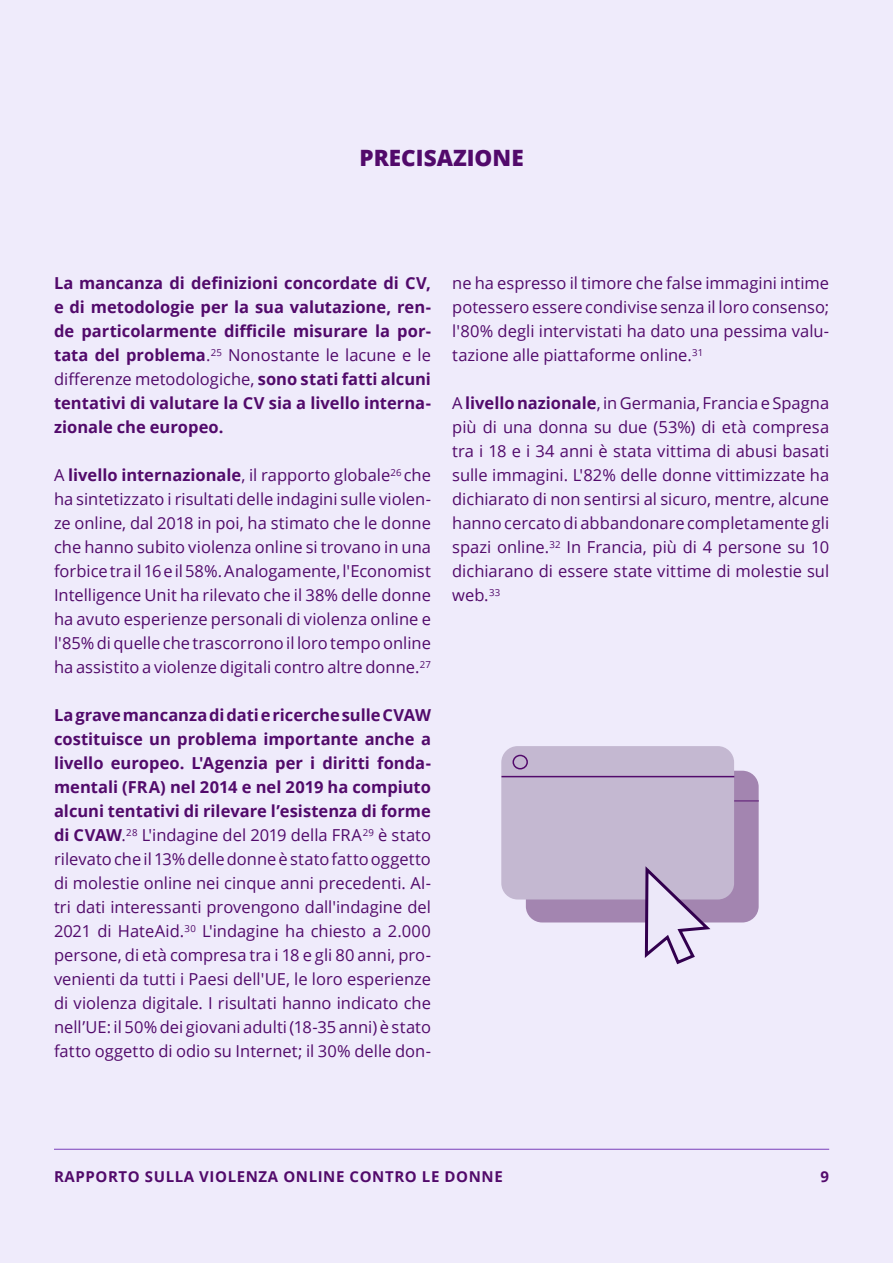
<style>
.page{position:relative;width:893px;height:1263px;background:#efebfb}
.page>*{position:absolute;margin:0;border:0;box-sizing:border-box;transform-origin:0 0}
.t1{font:800 22.5px "Open Sans";color:#520a6b}
.t2{font:16.5px/24px "Open Sans";color:#520a6b;text-align:justify}
.t3{font:700 16.5px/24px "Open Sans";color:#520a6b;text-align:justify}
.t4{font:700 15px "Open Sans";letter-spacing:.04em;color:#520a6b}
.s1{font-weight:400}
.s2{font-weight:700}
</style>
<div class="page">
<hr style="left:54px;top:1149px;width:775px;height:1px;background:#7a3eba">
<div style="left:526px;top:771px;width:233px;height:151px;background:#a385b0;border-radius:16px"></div>
<div style="left:501px;top:746px;width:233px;height:153px;background:#c4b8d1;border-radius:16px"></div>
<svg style="left:501px;top:754px;width:258px;height:48px"></svg>
<svg style="left:643px;top:866px;width:71px;height:99px"></svg>
<h1 class="t1" style="left:359px;top:141px;width:166px">PRECISAZIONE</h1>
<p class="t3" style="left:54px;top:271px;width:378px">La mancanza di definizioni concordate di CV, e di metodologie per la sua valutazione, ren&shy;de particolarmente difficile misurare la por&shy;tata del problema<span class="s1">.</span><sup>25</sup> <span class="s1">Nonostante le lacune e le differenze metodologiche,</span> sono stati fatti alcuni tentativi di valutare la CV sia a livello interna&shy;zionale che europeo.</p>
<p class="t2" style="left:54px;top:463px;width:378px">A <span class="s2">livello internazionale</span>, il rapporto globale<sup>26</sup> che ha sintetizzato i risultati delle indagini sulle violen&shy;ze online, dal 2018 in poi, ha stimato che le donne che hanno subito violenza online si trovano in una forbice tra il 16 e il 58%. Analogamente, l'Economist Intelligence Unit ha rilevato che il 38% delle donne ha avuto esperienze personali di violenza online e l'85% di quelle che trascorrono il loro tempo online ha assistito a violenze digitali contro altre donne.<sup>27</sup></p>
<p class="t2" style="left:54px;top:703px;width:378px"><span class="s2">La grave mancanza di dati e ricerche sulle CVAW costituisce un problema importante anche a livello europeo. L'Agenzia per i diritti fonda&shy;mentali (FRA) nel 2014 e nel 2019 ha compiuto alcuni tentativi di rilevare l’esistenza di forme di CVAW</span>.<sup>28</sup> L'indagine del 2019 della FRA<sup>29</sup> è stato rilevato che il 13% delle donne è stato fatto oggetto di molestie online nei cinque anni precedenti. Al&shy;tri dati interessanti provengono dall'indagine del 2021 di HateAid.<sup>30</sup> L'indagine ha chiesto a 2.000 persone, di età compresa tra i 18 e gli 80 anni, pro&shy;venienti da tutti i Paesi dell'UE, le loro esperienze di violenza digitale. I risultati hanno indicato che nell’UE: il 50% dei giovani adulti (18-35 anni) è stato fatto oggetto di odio su Internet; il 30% delle don-</p>
<p class="t2" style="left:452px;top:271px;width:378px">ne ha espresso il timore che false immagini intime potessero essere condivise senza il loro consenso; l'80% degli intervistati ha dato una pessima valu&shy;tazione alle piattaforme online.<sup>31</sup></p>
<p class="t2" style="left:452px;top:391px;width:378px">A <span class="s2">livello nazionale</span>, in Germania, Francia e Spagna più di una donna su due (53%) di età compresa tra i 18 e i 34 anni è stata vittima di abusi basati sulle immagini. L'82% delle donne vittimizzate ha dichiarato di non sentirsi al sicuro, mentre, alcune hanno cercato di abbandonare completamente gli spazi online.<sup>32</sup> In Francia, più di 4 persone su 10 dichiarano di essere state vittime di molestie sul web.<sup>33</sup></p>
<p class="t4" style="left:54px;top:1166px;width:450px">RAPPORTO SULLA VIOLENZA ONLINE CONTRO LE DONNE</p>
<p class="t4" style="left:821px;top:1166px;width:10px">9</p>
</div>
